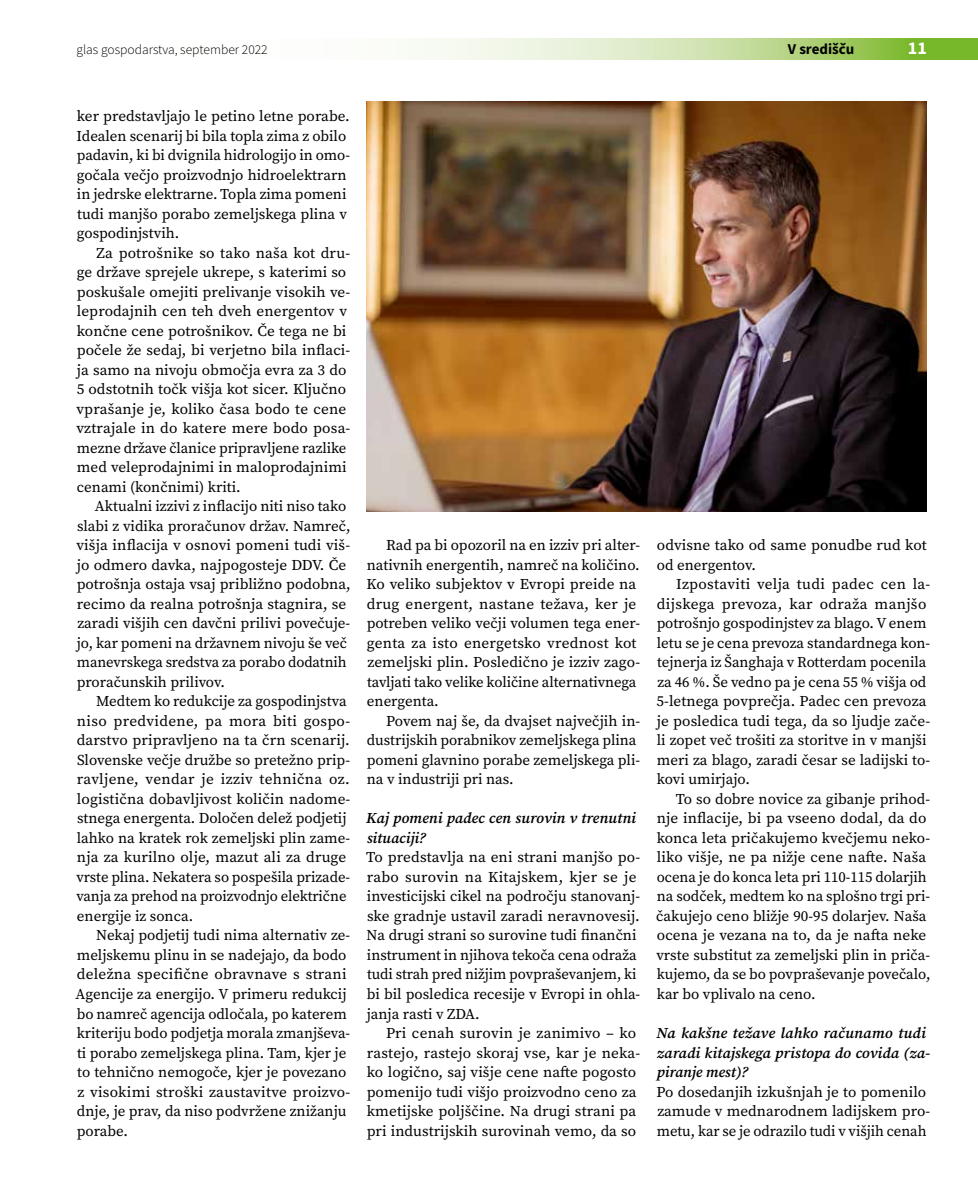
<style>
.page{position:relative;width:978px;height:1191px;background:#fff}
.page>*{position:absolute;margin:0;border:0;box-sizing:border-box;transform-origin:0 0}
.t1{font:700 18px "Source Sans Pro";color:#fff}
.t2{font:15px/19.5px "Source Serif Pro";color:#000}
.t3{font:italic 600 15px/19.5px "Source Serif Pro";letter-spacing:.005em;color:#000}
.t4{font:700 15px "Source Sans Pro";color:#000}
.t5{font:300 13.5px "Source Sans Pro";color:#000}
</style>
<div class="page">
<svg style="left:409px;top:38px;width:569px;height:22px;background:#c5dea1"></svg>
<img style="left:367px;top:102px;width:560px;height:409px">
<p class="t5" style="left:77px;top:42px;width:193px">glas gospodarstva, september 2022</p>
<p class="t4" style="left:788px;top:39px;width:68px">V središču</p>
<p class="t1" style="left:908px;top:36px;width:21px">11</p>
<p class="t2" style="left:77px;top:106px;width:275px">ker predstavljajo le petino letne porabe.<br>Idealen scenarij bi bila topla zima z obilo padavin, ki bi dvignila hidrologijo in omo&shy;gočala večjo proizvodnjo hidroelektrarn in jedrske elektrarne. Topla zima pomeni tudi manjšo porabo zemeljskega plina v gospodinjstvih.</p>
<p class="t2" style="left:76px;top:243px;width:275px;text-indent:20px">Za potrošnike so tako naša kot dru&shy;ge države sprejele ukrepe, s katerimi so poskušale omejiti prelivanje visokih ve&shy;leprodajnih cen teh dveh energentov v končne cene potrošnikov. Če tega ne bi počele že sedaj, bi verjetno bila inflaci&shy;ja samo na nivoju območja evra za 3 do 5 odstotnih točk višja kot sicer. Ključno vprašanje je, koliko časa bodo te cene vztrajale in do katere mere bodo posa&shy;mezne države članice pripravljene razlike med veleprodajnimi in maloprodajnimi cenami (končnimi) kriti.</p>
<p class="t2" style="left:76px;top:496px;width:276px;text-indent:19px">Aktualni izzivi z inflacijo niti niso tako slabi z vidika proračunov držav. Namreč, višja inflacija v osnovi pomeni tudi viš&shy;jo odmero davka, najpogosteje DDV. Če potrošnja ostaja vsaj približno podobna, recimo da realna potrošnja stagnira, se zaradi višjih cen davčni prilivi povečuje&shy;jo, kar pomeni na državnem nivoju še več manevrskega sredstva za porabo dodatnih proračunskih prilivov.</p>
<p class="t2" style="left:76px;top:691px;width:275px;text-indent:20px">Medtem ko redukcije za gospodinjstva niso predvidene, pa mora biti gospo&shy;darstvo pripravljeno na ta črn scenarij.<br>Slovenske večje družbe so pretežno prip&shy;ravljene, vendar je izziv tehnična oz. logistična dobavljivost količin nadome&shy;stnega energenta. Določen delež podjetij lahko na kratek rok zemeljski plin zame&shy;nja za kurilno olje, mazut ali za druge vrste plina. Nekatera so pospešila prizade&shy;vanja za prehod na proizvodnjo električne energije iz sonca.</p>
<p class="t2" style="left:75px;top:925px;width:276px;text-indent:21px">Nekaj podjetij tudi nima alternativ ze&shy;meljskemu plinu in se nadejajo, da bodo deležna specifične obravnave s strani Agencije za energijo. V primeru redukcij bo namreč agencija odločala, po katerem kriteriju bodo podjetja morala zmanjševa&shy;ti porabo zemeljskega plina. Tam, kjer je to tehnično nemogoče, kjer je povezano z visokimi stroški zaustavitve proizvo&shy;dnje, je prav, da niso podvržene znižanju porabe.</p>
<p class="t2" style="left:367px;top:535px;width:275px;text-indent:19px">Rad pa bi opozoril na en izziv pri alter&shy;nativnih energentih, namreč na količino.<br>Ko veliko subjektov v Evropi preide na drug energent, nastane težava, ker je potreben veliko večji volumen tega ener&shy;genta za isto energetsko vrednost kot zemeljski plin. Posledično je izziv zago&shy;tavljati tako velike količine alternativnega energenta.</p>
<p class="t2" style="left:367px;top:711px;width:275px;text-indent:19px">Povem naj še, da dvajset največjih in&shy;dustrijskih porabnikov zemeljskega plina pomeni glavnino porabe zemeljskega pli&shy;na v industriji pri nas.</p>
<p class="t3" style="left:366px;top:809px;width:271px">Kaj pomeni padec cen surovin v trenutni situaciji?</p>
<p class="t2" style="left:366px;top:847px;width:275px">To predstavlja na eni strani manjšo po&shy;rabo surovin na Kitajskem, kjer se je investicijski cikel na področju stanovanj&shy;ske gradnje ustavil zaradi neravnovesij.<br>Na drugi strani so surovine tudi finančni instrument in njihova tekoča cena odraža tudi strah pred nižjim povpraševanjem, ki bi bil posledica recesije v Evropi in ohla&shy;janja rasti v ZDA.</p>
<p class="t2" style="left:367px;top:1023px;width:275px;text-indent:19px">Pri cenah surovin je zanimivo – ko rastejo, rastejo skoraj vse, kar je neka&shy;ko logično, saj višje cene nafte pogosto pomenijo tudi višjo proizvodno ceno za kmetijske poljščine. Na drugi strani pa pri industrijskih surovinah vemo, da so</p>
<p class="t2" style="left:657px;top:535px;width:271px">odvisne tako od same ponudbe rud kot od energentov.</p>
<p class="t2" style="left:657px;top:574px;width:275px;text-indent:19px">Izpostaviti velja tudi padec cen la&shy;dijskega prevoza, kar odraža manjšo potrošnjo gospodinjstev za blago. V enem letu se je cena prevoza standardnega kon&shy;tejnerja iz Šanghaja v Rotterdam pocenila za 46 %. Še vedno pa je cena 55 % višja od 5-letnega povprečja. Padec cen prevoza je posledica tudi tega, da so ljudje zače&shy;li zopet več trošiti za storitve in v manjši meri za blago, zaradi česar se ladijski to&shy;kovi umirjajo.</p>
<p class="t2" style="left:656px;top:789px;width:276px;text-indent:20px">To so dobre novice za gibanje prihod&shy;nje inflacije, bi pa vseeno dodal, da do konca leta pričakujemo kvečjemu neko&shy;liko višje, ne pa nižje cene nafte. Naša ocena je do konca leta pri 110-115 dolarjih na sodček, medtem ko na splošno trgi pri&shy;čakujejo ceno bližje 90-95 dolarjev. Naša ocena je vezana na to, da je nafta neke vrste substitut za zemeljski plin in priča&shy;kujemo, da se bo povpraševanje povečalo, kar bo vplivalo na ceno.</p>
<p class="t3" style="left:656px;top:1023px;width:275px">Na kakšne težave lahko računamo tudi zaradi kitajskega pristopa do covida (za&shy;piranje mest)?</p>
<p class="t2" style="left:657px;top:1081px;width:275px">Po dosedanjih izkušnjah je to pomenilo zamude v mednarodnem ladijskem pro&shy;metu, kar se je odrazilo tudi v višjih cenah</p>
</div>
